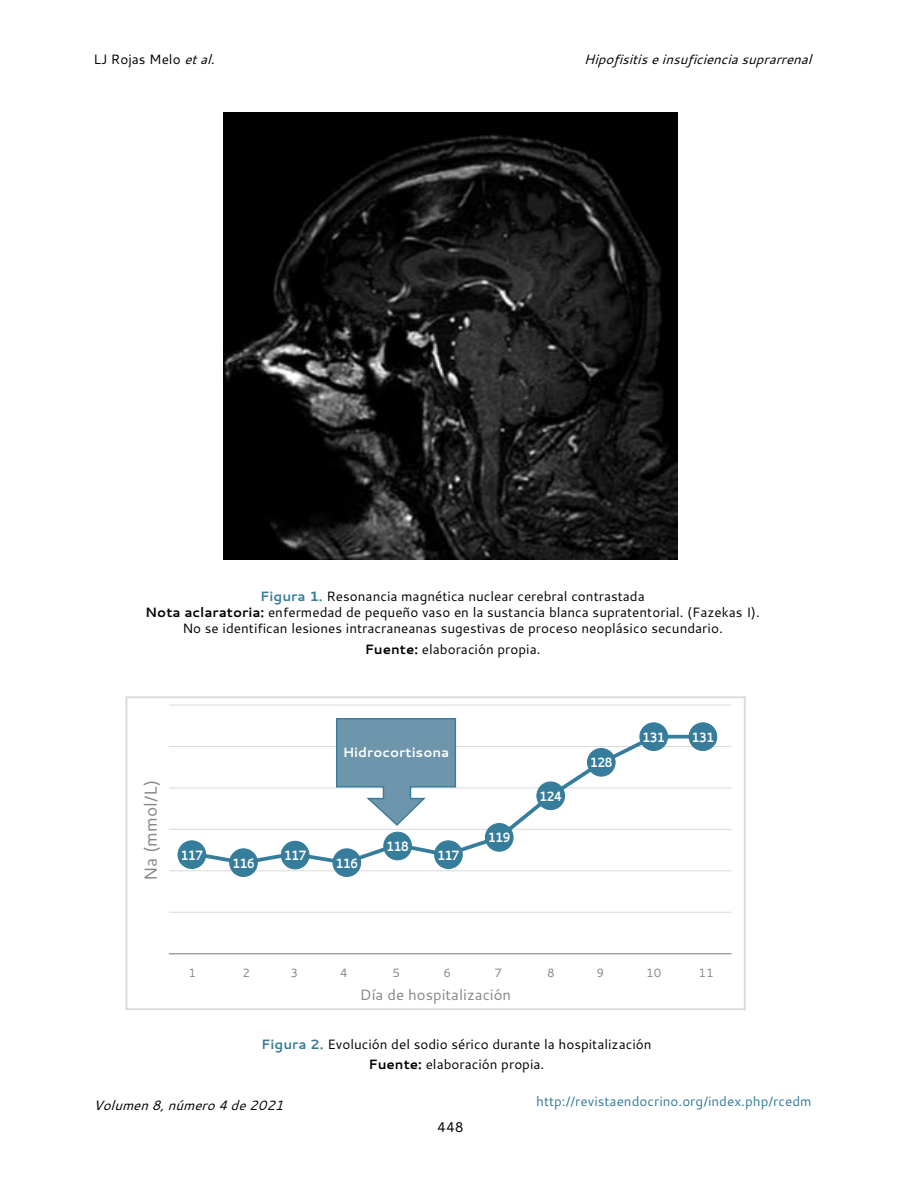
<style>
.page{position:relative;width:918px;height:1188px;background:#fff}
.page>*{position:absolute;margin:0;border:0;box-sizing:border-box;transform-origin:0 0}
.t1{font:17.4px "Cantarell";color:#878787}
.t2{font:15px "Cantarell";color:#878787}
.t3{font:14.1px "Cantarell";color:#000}
.t4{font:13.5px/16.2px "Cantarell";color:#000;text-align:center}
.t5{font:italic 13.5px "Cantarell";color:#000}
.t6{font:13.5px "Cantarell";color:#367c9b}
.t7{font:700 13.5px "Cantarell";letter-spacing:-.08em;color:#fff;scale:.85 1}
.t8{font:700 13.5px "Cantarell";color:#fff}
.t9{font:12px "Cantarell";color:#878787}
.s1{font-style:italic}
.s2{font-weight:700;color:#367c9b}
.s3{font-weight:700}
</style>
<div class="page">
<img style="left:223px;top:113px;width:454px;height:446px">
<hr style="left:169px;top:953px;width:562px;height:1px;background:#878787">
<hr style="left:169px;top:912px;width:562px;height:1px;background:#dadada">
<hr style="left:169px;top:870px;width:562px;height:1px;background:#dadada">
<hr style="left:169px;top:829px;width:562px;height:1px;background:#dadada">
<hr style="left:169px;top:787px;width:562px;height:1px;background:#dadada">
<hr style="left:169px;top:746px;width:562px;height:1px;background:#dadada">
<hr style="left:169px;top:705px;width:562px;height:1px;background:#dadada">
<svg style="left:184px;top:733px;width:528px;height:134px"></svg>
<div style="left:126px;top:696px;width:620px;height:314px;border:2px solid #dadada"></div>
<svg style="left:335px;top:718px;width:122px;height:109px"></svg>
<div style="left:178px;top:841px;width:28px;height:28px;background:#367c9b;border-radius:50%"></div>
<div style="left:178px;top:841px;width:28px;height:28px;border:1px solid #367c9b;border-radius:50%"></div>
<div style="left:281px;top:841px;width:28px;height:28px;background:#367c9b;border-radius:50%"></div>
<div style="left:281px;top:841px;width:28px;height:28px;border:1px solid #367c9b;border-radius:50%"></div>
<div style="left:435px;top:841px;width:27px;height:28px;background:#367c9b;border-radius:50%"></div>
<div style="left:434px;top:841px;width:28px;height:28px;border:1px solid #367c9b;border-radius:50%"></div>
<div style="left:230px;top:849px;width:27px;height:27px;background:#367c9b;border-radius:50%"></div>
<div style="left:229px;top:849px;width:29px;height:28px;border:1px solid #367c9b;border-radius:50%"></div>
<div style="left:333px;top:849px;width:28px;height:27px;background:#367c9b;border-radius:50%"></div>
<div style="left:333px;top:849px;width:28px;height:28px;border:1px solid #367c9b;border-radius:50%"></div>
<div style="left:384px;top:832px;width:27px;height:28px;background:#367c9b;border-radius:50%"></div>
<div style="left:384px;top:832px;width:28px;height:28px;border:1px solid #367c9b;border-radius:50%"></div>
<div style="left:485px;top:824px;width:28px;height:27px;background:#367c9b;border-radius:50%"></div>
<div style="left:485px;top:823px;width:28px;height:28px;border:1px solid #367c9b;border-radius:50%"></div>
<div style="left:537px;top:782px;width:28px;height:28px;background:#367c9b;border-radius:50%"></div>
<div style="left:537px;top:782px;width:28px;height:28px;border:1px solid #367c9b;border-radius:50%"></div>
<div style="left:587px;top:748px;width:28px;height:28px;background:#367c9b;border-radius:50%"></div>
<div style="left:587px;top:748px;width:28px;height:28px;border:1px solid #367c9b;border-radius:50%"></div>
<div style="left:640px;top:723px;width:28px;height:28px;background:#367c9b;border-radius:50%"></div>
<div style="left:640px;top:723px;width:28px;height:28px;border:1px solid #367c9b;border-radius:50%"></div>
<div style="left:689px;top:723px;width:28px;height:28px;background:#367c9b;border-radius:50%"></div>
<div style="left:689px;top:723px;width:28px;height:28px;border:1px solid #367c9b;border-radius:50%"></div>
<p class="t4" style="left:94px;top:51px;width:123px">LJ Rojas Melo <span class="s1">et al.</span></p>
<p class="t5" style="left:584px;top:50px;width:229px">Hipofisitis e insuficiencia suprarrenal</p>
<p class="t4" style="left:145px;top:588px;width:616px"><span class="s2">Figura 1.</span> Resonancia magnética nuclear cerebral contrastada<br><span class="s3">Nota aclaratoria:</span> enfermedad de pequeño vaso en la sustancia blanca supratentorial. (Fazekas I).<br>No se identifican lesiones intracraneanas sugestivas de proceso neoplásico secundario.</p>
<p class="t4" style="left:365px;top:641px;width:177px"><span class="s3">Fuente:</span> elaboración propia.</p>
<p class="t1" style="left:139px;top:881px;width:102px;rotate:-90deg">Na (mmol/L)</p>
<p class="t8" style="left:343px;top:743px;width:108px">Hidrocortisona</p>
<p class="t7" style="left:386px;top:837px;width:28px">118</p>
<p class="t7" style="left:180px;top:845px;width:28px">117</p>
<p class="t7" style="left:284px;top:846px;width:28px">117</p>
<p class="t7" style="left:437px;top:845px;width:28px">117</p>
<p class="t7" style="left:232px;top:853px;width:28px">116</p>
<p class="t7" style="left:335px;top:853px;width:28px">116</p>
<p class="t7" style="left:488px;top:828px;width:28px">119</p>
<p class="t7" style="left:539px;top:787px;width:29px">124</p>
<p class="t7" style="left:590px;top:753px;width:28px">128</p>
<p class="t7" style="left:642px;top:727px;width:28px">131</p>
<p class="t7" style="left:692px;top:727px;width:28px">131</p>
<p class="t9" style="left:189px;top:964px;width:9px">1</p>
<p class="t9" style="left:243px;top:964px;width:9px">2</p>
<p class="t9" style="left:291px;top:964px;width:9px">3</p>
<p class="t9" style="left:340px;top:964px;width:9px">4</p>
<p class="t9" style="left:393px;top:964px;width:9px">5</p>
<p class="t9" style="left:444px;top:964px;width:9px">6</p>
<p class="t9" style="left:495px;top:964px;width:9px">7</p>
<p class="t9" style="left:547px;top:964px;width:9px">8</p>
<p class="t9" style="left:597px;top:964px;width:9px">9</p>
<p class="t9" style="left:646px;top:964px;width:17px">10</p>
<p class="t9" style="left:699px;top:964px;width:17px">11</p>
<p class="t2" style="left:360px;top:985px;width:153px">Día de hospitalización</p>
<p class="t4" style="left:261px;top:1033px;width:392px;line-height:20.4px"><span class="s2">Figura 2.</span> Evolución del sodio sérico durante la hospitalización<br><span class="s3">Fuente:</span> elaboración propia.</p>
<p class="t5" style="left:94px;top:1096px;width:191px">Volumen 8, número 4 de 2021</p>
<p class="t6" style="left:536px;top:1092px;width:277px">http://revistaendocrino.org/index.php/rcedm</p>
<p class="t3" style="left:437px;top:1117px;width:28px">448</p>
</div>
